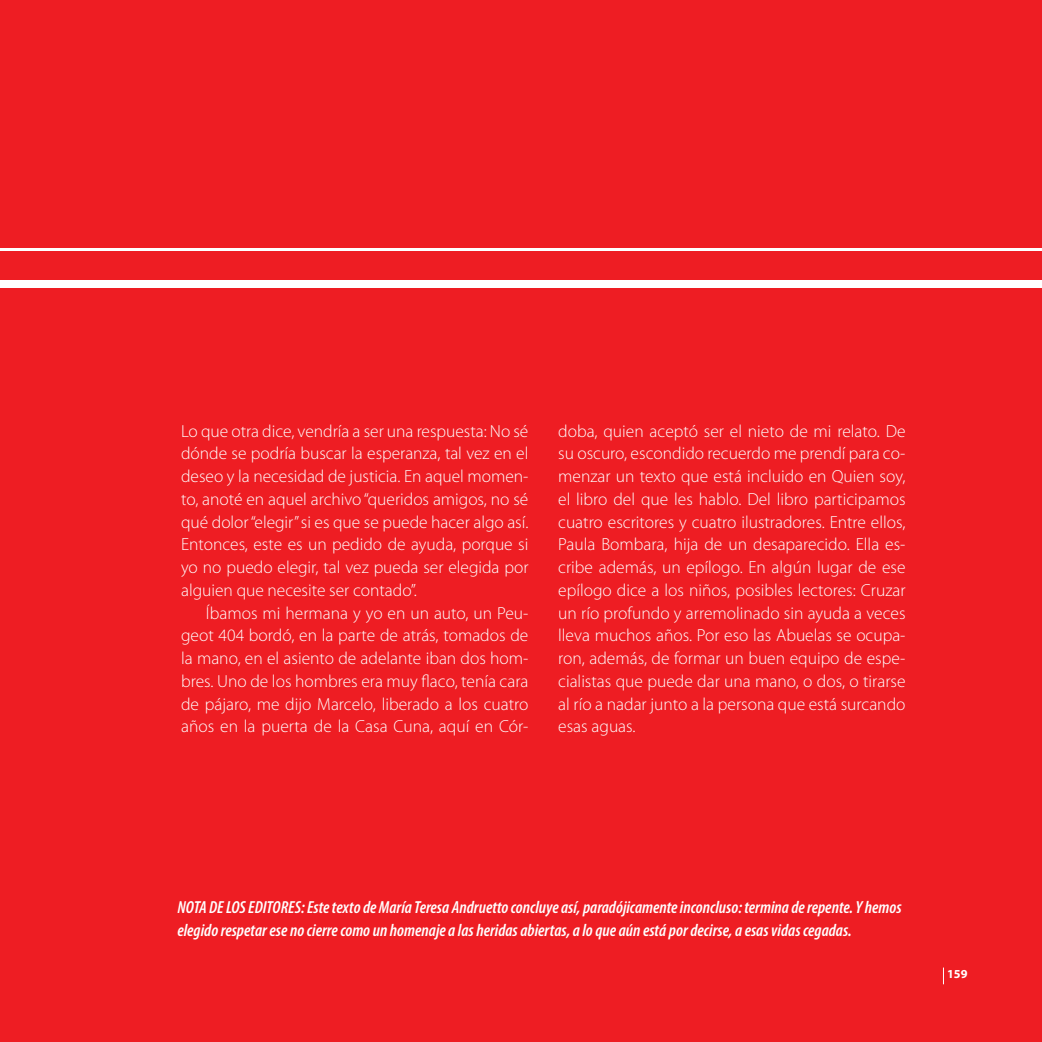
<style>
.page{position:relative;width:1042px;height:1042px;background:#ee1d23}
.page>*{position:absolute;margin:0;border:0;box-sizing:border-box;transform-origin:0 0}
.txt-columna{font:300 17.5px/22.8px "Myriad Pro";color:#fff;text-align:justify}
.txt-columna-2{font:italic 600 condensed 17.5px/22.8px "Myriad Pro";color:#fff}
.t1{font:700 12.25px "Myriad Pro";color:#fff}
</style>
<div class="page">
<hr style="left:0;top:248px;width:1042px;height:3px;background:#fff">
<div style="left:0;top:280px;width:1042px;height:8px;background:#fff"></div>
<svg style="left:943px;top:967px;width:1px;height:17px"></svg>
<p class="txt-columna" style="left:181px;top:420px;width:349px">Lo que otra dice, vendría a ser una respuesta: No sé dónde se podría buscar la esperanza, tal vez en el deseo y la necesidad de justicia. En aquel momen&shy;to, anoté en aquel archivo “queridos amigos, no sé qué dolor “elegir” si es que se puede hacer algo así.<br>Entonces, este es un pedido de ayuda, porque si yo no puedo elegir, tal vez pueda ser elegida por alguien que necesite ser contado”.</p>
<p class="txt-columna" style="left:181px;top:602px;width:349px;text-indent:25px">Íbamos mi hermana y yo en un auto, un Peu&shy;geot 404 bordó, en la parte de atrás, tomados de la mano, en el asiento de adelante iban dos hom&shy;bres. Uno de los hombres era muy flaco, tenía cara de pájaro, me dijo Marcelo, liberado a los cuatro años en la puerta de la Casa Cuna, aquí en Cór-</p>
<p class="txt-columna" style="left:558px;top:420px;width:349px">doba, quien aceptó ser el nieto de mi relato. De su oscuro, escondido recuerdo me prendí para co&shy;menzar un texto que está incluido en Quien soy, el libro del que les hablo. Del libro participamos cuatro escritores y cuatro ilustradores. Entre ellos, Paula Bombara, hija de un desaparecido. Ella es&shy;cribe además, un epílogo. En algún lugar de ese epílogo dice a los niños, posibles lectores: Cruzar un río profundo y arremolinado sin ayuda a veces lleva muchos años. Por eso las Abuelas se ocupa&shy;ron, además, de formar un buen equipo de espe&shy;cialistas que puede dar una mano, o dos, o tirarse al río a nadar junto a la persona que está surcando esas aguas.</p>
<p class="txt-columna-2" style="left:177px;top:896px;width:726px">NOTA DE LOS EDITORES: Este texto de María Teresa Andruetto concluye así, paradójicamente inconcluso: termina de repente. Y hemos elegido respetar ese no cierre como un homenaje a las heridas abiertas, a lo que aún está por decirse, a esas vidas cegadas.</p>
<p class="t1" style="left:947px;top:966px;width:22px">159</p>
</div>
